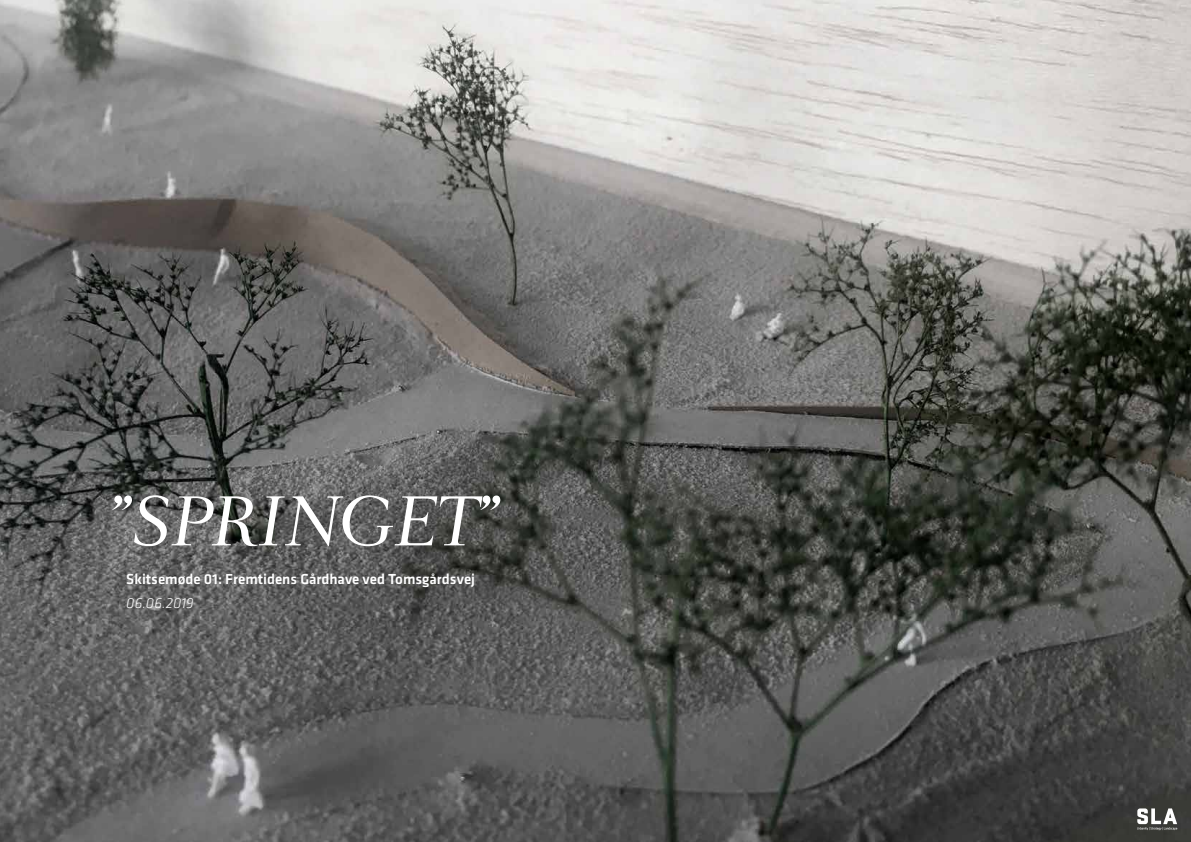
<style>
.page{position:relative;width:1191px;height:842px;background:#fff}
.page>*{position:absolute;margin:0;border:0;box-sizing:border-box;transform-origin:0 0}
.t1{font:italic 60px "Romain BP Headline";color:#fff}
.t2{font:500 15px "Klavika";color:#fff}
.t3{font:italic 300 15px "Klavika";color:#fff}
</style>
<div class="page">
<img style="left:0;top:0;width:1191px;height:842px">
<svg style="left:1137px;top:808px;width:40px;height:22px"></svg>
<h1 class="t1" style="left:111px;top:490px;width:393px">”SPRINGET”</h1>
<p class="t2" style="left:126px;top:571px;width:350px">Skitsemøde 01: Fremtidens Gårdhave ved Tomsgårdsvej</p>
<p class="t3" style="left:126px;top:595px;width:69px">06.06.2019</p>
</div>
